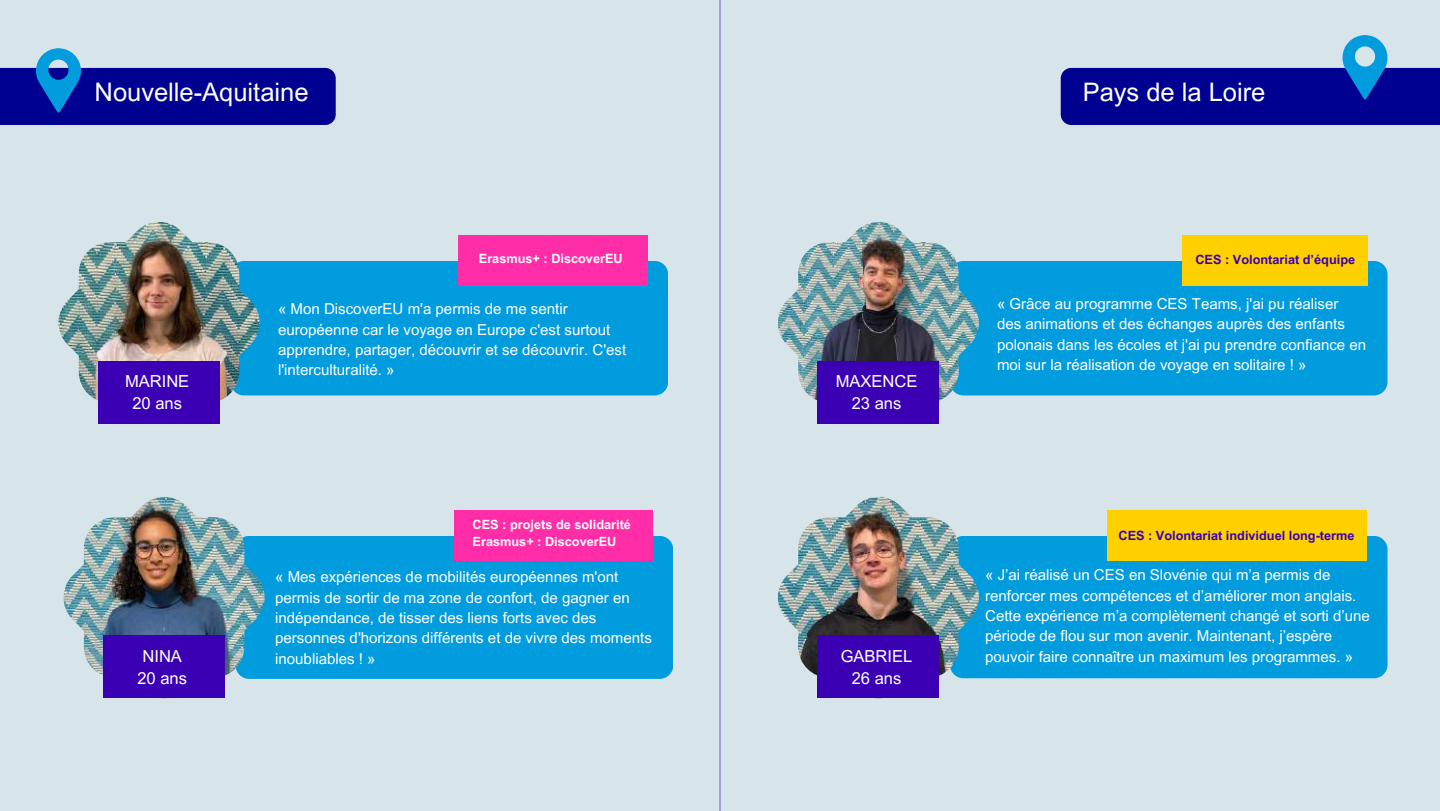
<style>
.page{position:relative;width:1440px;height:811px;background:#fff}
.page>*{position:absolute;margin:0;border:0;box-sizing:border-box;transform-origin:0 0}
.t1{font:25.4px "Arial MT Pro";color:#fff}
.t2{font:16.6px/22px "Arial MT Pro";color:#fff;text-align:center}
.t3{font:15px/20.4px "Arial MT Pro";color:#fff}
.t4{font:700 12.8px/17.6px "Arial MT Pro";color:#fff}
.t5{font:700 12.8px "Arial MT Pro";color:#3b00b4}
</style>
<div class="page">
<div style="left:0;top:0;width:1440px;height:810px;background:#d7e5eb"></div>
<svg style="left:0;top:48px;width:336px;height:77px"></svg>
<div style="left:231px;top:261px;width:437px;height:134px;background:#009cde;border-radius:14px"></div>
<img style="left:58px;top:222px;width:202px;height:179px">
<div style="left:98px;top:360px;width:122px;height:63px;background:#3b00b4"></div>
<div style="left:458px;top:235px;width:190px;height:51px;background:#ff2da7"></div>
<div style="left:236px;top:535px;width:437px;height:143px;background:#009cde;border-radius:14px"></div>
<img style="left:64px;top:497px;width:201px;height:182px">
<div style="left:103px;top:635px;width:122px;height:62px;background:#3b00b4"></div>
<div style="left:454px;top:510px;width:199px;height:51px;background:#ff2da7"></div>
<svg style="left:1061px;top:35px;width:379px;height:90px"></svg>
<div style="left:950px;top:261px;width:438px;height:134px;background:#009cde;border-radius:13px"></div>
<img style="left:778px;top:222px;width:201px;height:201px">
<div style="left:818px;top:360px;width:121px;height:63px;background:#3b00b4"></div>
<div style="left:1182px;top:235px;width:185px;height:51px;background:#ffd000"></div>
<div style="left:950px;top:535px;width:437px;height:142px;background:#009cde;border-radius:13px"></div>
<img style="left:778px;top:497px;width:201px;height:200px">
<div style="left:818px;top:635px;width:121px;height:62px;background:#3b00b4"></div>
<div style="left:1107px;top:510px;width:260px;height:51px;background:#ffd000"></div>
<hr style="left:719px;top:0;width:2px;height:810px;background:#3b00b4">
<h1 class="t1" style="left:95px;top:83px;width:215px">Nouvelle-Aquitaine</h1>
<p class="t4" style="left:479px;top:251px;width:145px">Erasmus+ : DiscoverEU</p>
<p class="t2" style="left:125px;top:372px;width:66px">MARINE<br>20 ans</p>
<p class="t2" style="left:137px;top:647px;width:51px">NINA<br>20 ans</p>
<p class="t3" style="left:278px;top:300px;width:350px">« Mon DiscoverEU m'a permis de me sentir européenne car le voyage en Europe c'est surtout apprendre, partager, découvrir et se découvrir. C'est l'interculturalité. »</p>
<p class="t4" style="left:473px;top:516px;width:160px">CES : projets de solidarité<br>Erasmus+ : DiscoverEU</p>
<p class="t3" style="left:275px;top:568px;width:378px">« Mes expériences de mobilités européennes m'ont permis de sortir de ma zone de confort, de gagner en indépendance, de tisser des liens forts avec des personnes d'horizons différents et de vivre des moments inoubliables ! »</p>
<p class="t2" style="left:836px;top:372px;width:83px">MAXENCE<br>23 ans</p>
<p class="t2" style="left:841px;top:647px;width:73px">GABRIEL<br>26 ans</p>
<h1 class="t1" style="left:1083px;top:83px;width:184px">Pays de la Loire</h1>
<p class="t5" style="left:1195px;top:254px;width:161px">CES : Volontariat d’équipe</p>
<p class="t3" style="left:997px;top:295px;width:371px">« Grâce au programme CES Teams, j'ai pu réaliser des animations et des échanges auprès des enfants polonais dans les écoles et j'ai pu prendre confiance en moi sur la réalisation de voyage en solitaire ! »</p>
<p class="t5" style="left:1118px;top:530px;width:238px">CES : Volontariat individuel long-terme</p>
<p class="t3" style="left:985px;top:566px;width:386px">« J’ai réalisé un CES en Slovénie qui m’a permis de renforcer mes compétences et d’améliorer mon anglais.<br>Cette expérience m’a complètement changé et sorti d’une période de flou sur mon avenir. Maintenant, j’espère pouvoir faire connaître un maximum les programmes. »</p>
</div>
